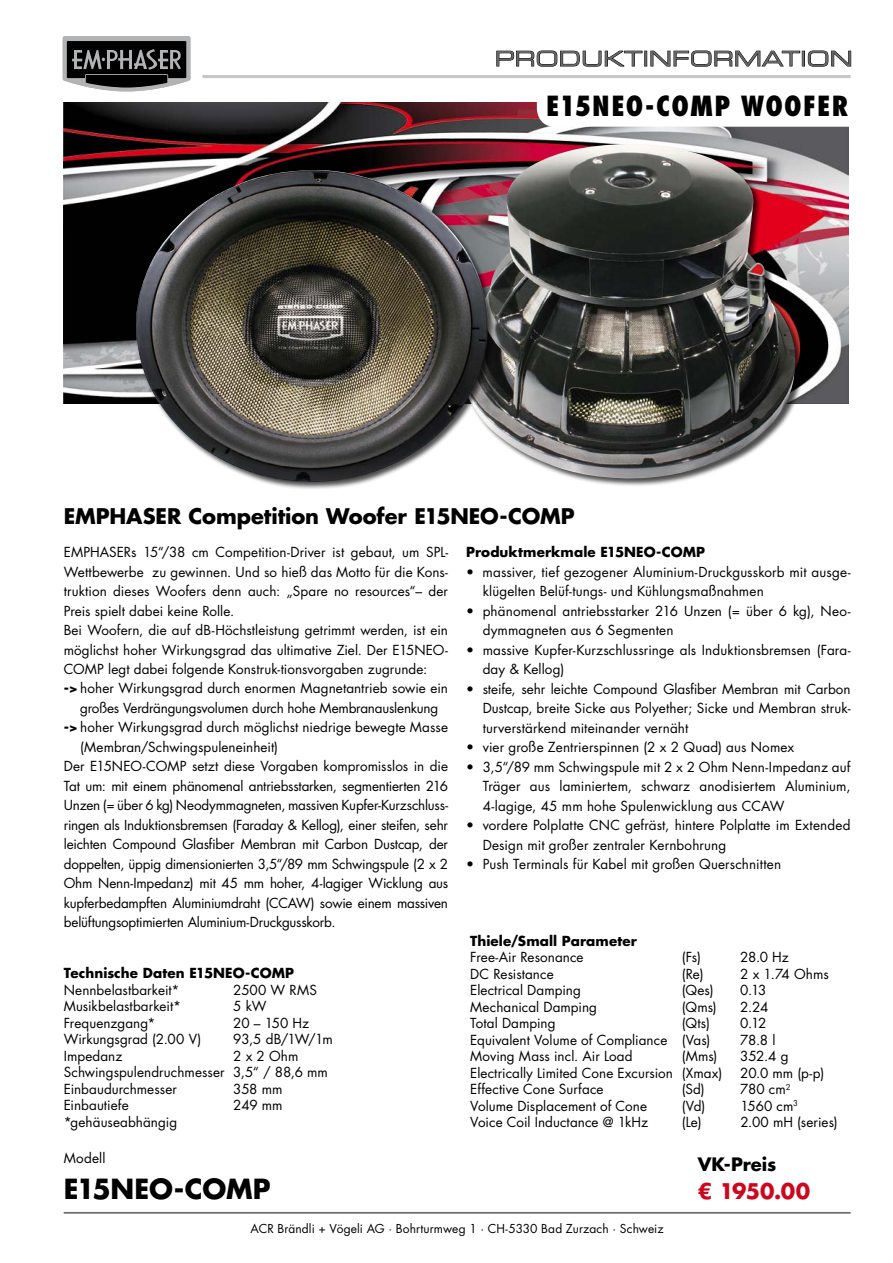
<style>
.page{position:relative;width:893px;height:1263px;background:#fff}
.page>*{position:absolute;margin:0;border:0;box-sizing:border-box;transform-origin:0 0}
.t1{font:800 condensed 27px "Futura Std";letter-spacing:.04em;color:#000}
.t2{font:700 27px "Futura Std";letter-spacing:-.01em;color:#000}
.t3{font:700 21px "Futura Std";letter-spacing:-.005em;color:#000}
.t4{font:700 21px "Futura Std";letter-spacing:-.025em;color:#cd071e}
.t5{font:20.4px "Eurostile LT Std Ex 2";letter-spacing:.01em;color:#666}
.t6{font:700 18px "Futura Std";color:#000}
.t7{font:13.5px/19.5px "Futura";color:#000}
.t8{font:13.5px/16.5px "Futura Std";letter-spacing:.005em;color:#000}
.t9{font:700 13.5px "Futura Std";letter-spacing:.005em;color:#000}
.t10{font:13.5px "Futura";letter-spacing:-.02em;color:#000}
.t11{font:12px "Futura Std";letter-spacing:.005em;color:#000}
.s1{font-weight:700}
</style>
<div class="page">
<hr style="left:64px;top:1212px;width:786px;height:1px;background:#707172">
<hr style="left:203px;top:75px;width:647px;height:3px;background:#c6c7c8">
<svg style="left:63px;top:36px;width:127px;height:55px;background:#4f5050"></svg>
<img style="left:64px;top:102px;width:784px;height:301px">
<div style="left:461px;top:144px;width:343px;height:343px;background:#000;opacity:.7"></div>
<img style="left:460px;top:144px;width:335px;height:336px">
<div style="left:135px;top:169px;width:360px;height:321px;background:#000;opacity:.7"></div>
<img style="left:134px;top:170px;width:354px;height:313px">
<svg style="left:496px;top:50px;width:146px;height:17px"></svg>
<div style="left:644px;top:51px;width:3px;height:15px;border:1px solid #000"></div>
<svg style="left:650px;top:50px;width:150px;height:17px"></svg>
<div style="left:802px;top:51px;width:3px;height:15px;border:1px solid #000"></div>
<svg style="left:808px;top:50px;width:43px;height:17px"></svg>
<svg style="left:537px;top:102px;width:312px;height:25px"></svg>
<h3 class="t5" style="left:495px;top:45px;width:359px">PRODUKTINFORMATION</h3>
<h1 class="t1" style="left:546px;top:89px;width:304px">E15NEO-COMP WOOFER</h1>
<h2 class="t3" style="left:64px;top:503px;width:512px">EMPHASER Competition Woofer E15NEO-COMP</h2>
<p class="t7" style="left:64px;top:542px;width:386px">EMPHASERs 15“/38 cm Competition-Driver ist gebaut, um SPL-</p>
<p class="t7" style="left:64px;top:562px;width:386px">Wettbewerbe zu gewinnen. Und so hieß das Motto für die Kons-</p>
<p class="t7" style="left:64px;top:581px;width:386px">truktion dieses Woofers denn auch: „Spare no resources“– der</p>
<p class="t7" style="left:64px;top:601px;width:172px">Preis spielt dabei keine Rolle.</p>
<p class="t7" style="left:64px;top:620px;width:386px">Bei Woofern, die auf dB-Höchstleistung getrimmt werden, ist ein</p>
<p class="t7" style="left:64px;top:640px;width:386px">möglichst hoher Wirkungsgrad das ultimative Ziel. Der E15NEO-</p>
<p class="t7" style="left:64px;top:659px;width:365px">COMP legt dabei folgende Konstruk-tionsvorgaben zugrunde:</p>
<p class="t7" style="left:64px;top:679px;width:386px"><span class="s1">-&gt;</span> hoher Wirkungsgrad durch enormen Magnetantrieb sowie ein</p>
<p class="t7" style="left:80px;top:698px;width:360px">großes Verdrängungsvolumen durch hohe Membranauslenkung</p>
<p class="t7" style="left:64px;top:717px;width:386px"><span class="s1">-&gt;</span> hoher Wirkungsgrad durch möglichst niedrige bewegte Masse</p>
<p class="t7" style="left:80px;top:737px;width:199px">(Membran/Schwingspuleneinheit)</p>
<p class="t7" style="left:64px;top:756px;width:386px">Der E15NEO-COMP setzt diese Vorgaben kompromisslos in die</p>
<p class="t7" style="left:64px;top:776px;width:386px">Tat um: mit einem phänomenal antriebsstarken, segmentierten 216</p>
<p class="t7" style="left:64px;top:795px;width:386px">Unzen (= über 6 kg) Neodymmagneten, massiven Kupfer-Kurzschluss-</p>
<p class="t7" style="left:64px;top:815px;width:386px">ringen als Induktionsbremsen (Faraday &amp; Kellog), einer steifen, sehr</p>
<p class="t7" style="left:64px;top:834px;width:386px">leichten Compound Glasfiber Membran mit Carbon Dustcap, der</p>
<p class="t7" style="left:64px;top:854px;width:386px">doppelten, üppig dimensionierten 3,5“/89 mm Schwingspule (2 x 2</p>
<p class="t7" style="left:64px;top:873px;width:386px">Ohm Nenn-Impedanz) mit 45 mm hoher, 4-lagiger Wicklung aus</p>
<p class="t10" style="left:64px;top:894px;width:386px">kupferbedampften Aluminiumdraht (CCAW) sowie einem massiven</p>
<p class="t7" style="left:64px;top:912px;width:273px">belüftungsoptimierten Aluminium-Druckgusskorb.</p>
<p class="t9" style="left:466px;top:543px;width:240px">Produktmerkmale E15NEO-COMP</p>
<p class="t7" style="left:483px;top:562px;width:369px;text-indent:-17px">• massiver, tief gezogener Aluminium-Druckgusskorb mit ausge&shy;klügelten Belüf-tungs- und Kühlungsmaßnahmen</p>
<p class="t7" style="left:483px;top:601px;width:369px;text-indent:-16px">• phänomenal antriebsstarker 216 Unzen (= über 6 kg), Neo&shy;dymmagneten aus 6 Segmenten</p>
<p class="t7" style="left:483px;top:640px;width:369px;text-indent:-17px">• massive Kupfer-Kurzschlussringe als Induktionsbremsen (Fara&shy;day &amp; Kellog)</p>
<p class="t7" style="left:483px;top:679px;width:369px;text-align:justify;text-indent:-17px">• steife, sehr leichte Compound Glasfiber Membran mit Carbon Dustcap, breite Sicke aus Polyether; Sicke und Membran struk&shy;turverstärkend miteinander vernäht</p>
<p class="t7" style="left:466px;top:737px;width:330px">• vier große Zentrierspinnen (2 x 2 Quad) aus Nomex</p>
<p class="t7" style="left:483px;top:757px;width:369px;text-align:justify;text-indent:-16px">• 3,5“/89 mm Schwingspule mit 2 x 2 Ohm Nenn-Impedanz auf Träger aus laminiertem, schwarz anodisiertem Aluminium, 4-lagige, 45 mm hohe Spulenwicklung aus CCAW</p>
<p class="t7" style="left:483px;top:815px;width:369px;text-indent:-17px">• vordere Polplatte CNC gefräst, hintere Polplatte im Extended<br>Design mit großer zentraler Kernbohrung</p>
<p class="t7" style="left:466px;top:854px;width:316px">• Push Terminals für Kabel mit großen Querschnitten</p>
<p class="t9" style="left:64px;top:964px;width:232px">Technische Daten E15NEO-COMP</p>
<p class="t8" style="left:64px;top:982px;width:117px">Nennbelastbarkeit*</p>
<p class="t8" style="left:233px;top:982px;width:85px">2500 W RMS</p>
<p class="t8" style="left:64px;top:998px;width:119px">Musikbelastbarkeit*</p>
<p class="t8" style="left:233px;top:998px;width:35px">5 kW</p>
<p class="t8" style="left:64px;top:1015px;width:93px">Frequenzgang*</p>
<p class="t8" style="left:233px;top:1015px;width:77px">20 – 150 Hz</p>
<p class="t8" style="left:64px;top:1031px;width:139px">Wirkungsgrad (2.00 V)</p>
<p class="t8" style="left:233px;top:1031px;width:101px">93,5 dB/1W/1m</p>
<p class="t8" style="left:64px;top:1048px;width:60px">Impedanz</p>
<p class="t8" style="left:64px;top:1048px;width:266px;text-indent:170px">2 x 2 Ohm<br>Schwingspulendruchmesser 3,5“ / 88,6 mm<br>Einbaudurchmesser</p>
<p class="t8" style="left:233px;top:1081px;width:51px">358 mm</p>
<p class="t8" style="left:64px;top:1097px;width:66px">Einbautiefe</p>
<p class="t8" style="left:233px;top:1097px;width:51px">249 mm</p>
<p class="t8" style="left:64px;top:1114px;width:115px">*gehäuseabhängig</p>
<p class="t8" style="left:64px;top:1150px;width:43px">Modell</p>
<h1 class="t2" style="left:64px;top:1170px;width:209px">E15NEO-COMP</h1>
<p class="t9" style="left:470px;top:932px;width:168px">Thiele/Small Parameter</p>
<p class="t8" style="left:470px;top:949px;width:115px">Free-Air Resonance</p>
<p class="t8" style="left:682px;top:949px;width:21px">(Fs)</p>
<p class="t8" style="left:740px;top:949px;width:50px">28.0 Hz</p>
<p class="t8" style="left:470px;top:966px;width:85px">DC Resistance</p>
<p class="t8" style="left:682px;top:966px;width:23px">(Re)</p>
<p class="t8" style="left:740px;top:966px;width:90px">2 x 1.74 Ohms</p>
<p class="t8" style="left:470px;top:982px;width:112px">Electrical Damping</p>
<p class="t8" style="left:682px;top:982px;width:33px">(Qes)</p>
<p class="t8" style="left:740px;top:982px;width:28px">0.13</p>
<p class="t8" style="left:470px;top:999px;width:128px">Mechanical Damping</p>
<p class="t8" style="left:682px;top:999px;width:37px">(Qms)</p>
<p class="t8" style="left:740px;top:999px;width:30px">2.24</p>
<p class="t8" style="left:470px;top:1015px;width:87px">Total Damping</p>
<p class="t8" style="left:682px;top:1015px;width:30px">(Qts)</p>
<p class="t8" style="left:740px;top:1015px;width:28px">0.12</p>
<p class="t8" style="left:470px;top:1032px;width:242px">Equivalent Volume of Compliance (Vas)</p>
<p class="t8" style="left:740px;top:1032px;width:37px">78.8 l</p>
<p class="t8" style="left:470px;top:1048px;width:164px">Moving Mass incl. Air Load</p>
<p class="t8" style="left:682px;top:1048px;width:37px">(Mms)</p>
<p class="t8" style="left:740px;top:1048px;width:50px">352.4 g</p>
<p class="t8" style="left:470px;top:1065px;width:254px">Electrically Limited Cone Excursion (Xmax)</p>
<p class="t8" style="left:740px;top:1065px;width:86px">20.0 mm (p-p)</p>
<p class="t8" style="left:470px;top:1081px;width:135px">Effective Cone Surface</p>
<p class="t8" style="left:682px;top:1081px;width:25px">(Sd)</p>
<p class="t8" style="left:740px;top:1081px;width:52px">780 cm<sup>2</sup></p>
<p class="t8" style="left:470px;top:1098px;width:178px">Volume Displacement of Cone</p>
<p class="t8" style="left:682px;top:1098px;width:25px">(Vd)</p>
<p class="t8" style="left:740px;top:1098px;width:59px">1560 cm<sup>3</sup></p>
<p class="t8" style="left:470px;top:1114px;width:179px">Voice Coil Inductance @ 1kHz</p>
<p class="t8" style="left:682px;top:1114px;width:21px">(Le)</p>
<p class="t8" style="left:740px;top:1114px;width:99px">2.00 mH (series)</p>
<h3 class="t6" style="left:698px;top:1152px;width:80px">VK-Preis</h3>
<h2 class="t4" style="left:698px;top:1177px;width:114px">€ 1950.00</h2>
<p class="t11" style="left:251px;top:1221px;width:415px">ACR Brändli + Vögeli AG ∙ Bohrturmweg 1 ∙ CH-5330 Bad Zurzach ∙ Schweiz</p>
</div>
